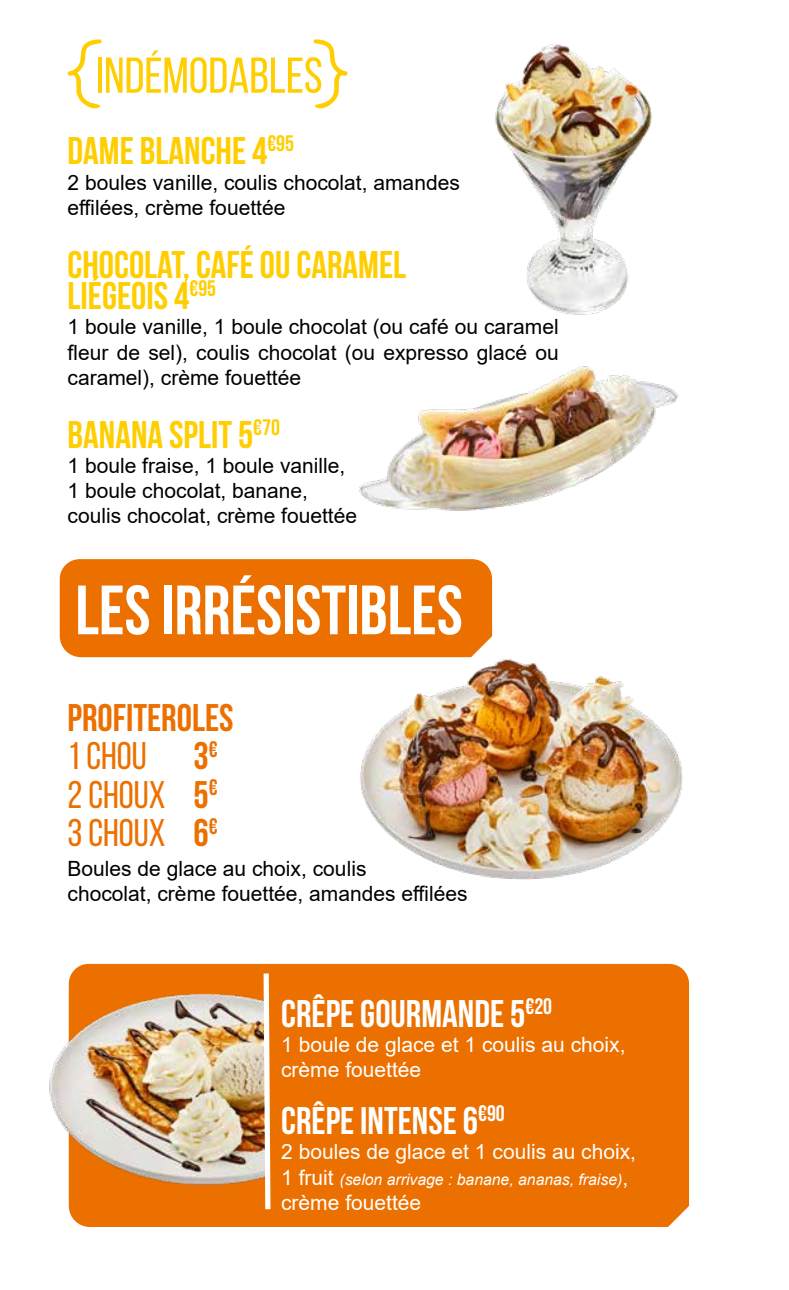
<style>
.page{position:relative;width:789px;height:1290px;background:#fff}
.page>*{position:absolute;margin:0;border:0;box-sizing:border-box;transform-origin:0 0}
.t1{font:700 69.48px "Bebas Neue";color:#fff}
.t2{font:50.23px "Bebas Neue";color:#ffce00}
.t3{font:700 38.5px/31.5px "Bebas Neue";color:#ffce00}
.t4{font:38.5px/38.5px "Bebas Neue";color:#ec7000}
.t5{font:700 38.5px "Bebas Neue";color:#fff}
.t6{font:21px/25.2px "Arial";color:#000}
.t7{font:21px/25.2px "Arial";color:#fff}
.t8{font:italic 15.75px "Arial";color:#fff}
.s1{font-weight:700}
.s2{font-style:normal;font-size:21px}
</style>
<div class="page">
<div style="left:60px;top:559px;width:432px;height:98px;background:#ec7000"></div>
<div style="left:69px;top:964px;width:620px;height:263px;background:#ec7000"></div>
<img style="left:495px;top:43px;width:157px;height:272px">
<img style="left:337px;top:624px;width:346px;height:256px">
<img style="left:49px;top:990px;width:212px;height:202px">
<svg style="left:261px;top:968px;width:12px;height:246px"></svg>
<img style="left:359px;top:366px;width:320px;height:145px">
<svg style="left:67px;top:39px;width:35px;height:70px"></svg>
<svg style="left:313px;top:39px;width:35px;height:70px"></svg>
<h2 class="t2" style="left:96px;top:48px;width:228px">INDÉMODABLES</h2>
<h3 class="t3" style="left:68px;top:135px;width:228px">DAME BLANCHE 4<sup>€95</sup></h3>
<p class="t6" style="left:68px;top:169px;width:394px">2 boules vanille, coulis chocolat, amandes effilées, crème fouettée</p>
<h3 class="t3" style="left:68px;top:248px;width:340px">CHOCOLAT, CAFÉ OU CARAMEL<br>LIÉGEOIS 4<sup>€95</sup></h3>
<p class="t6" style="left:68px;top:314px;width:493px;text-align:justify">1 boule vanille, 1 boule chocolat (ou café ou caramel fleur de sel), coulis chocolat (ou expresso glacé ou caramel), crème fouettée</p>
<h3 class="t3" style="left:68px;top:418px;width:214px">BANANA SPLIT 5<sup>€70</sup></h3>
<p class="t6" style="left:68px;top:453px;width:291px">1 boule fraise, 1 boule vanille,<br>1 boule chocolat, banane, coulis chocolat, crème fouettée</p>
<h1 class="t1" style="left:75px;top:572px;width:389px">LES IRRÉSISTIBLES</h1>
<h3 class="t4" style="left:68px;top:698px;width:168px"><span class="s1">PROFITEROLES<br></span>1 CHOU <span class="s1">3</span><sup>€<br></sup>2 CHOUX <span class="s1">5</span><sup>€<br></sup>3 CHOUX <span class="s1">6</span><sup>€</sup></h3>
<p class="t6" style="left:68px;top:856px;width:401px">Boules de glace au choix, coulis<br>chocolat, crème fouettée, amandes effilées</p>
<h3 class="t5" style="left:281px;top:992px;width:272px">CRÊPE GOURMANDE 5<sup>€20</sup></h3>
<p class="t7" style="left:281px;top:1032px;width:346px">1 boule de glace et 1 coulis au choix, crème fouettée</p>
<h3 class="t5" style="left:281px;top:1100px;width:225px">CRÊPE INTENSE 6<sup>€90</sup></h3>
<p class="t7" style="left:281px;top:1139px;width:356px">2 boules de glace et 1 coulis au choix,</p>
<p class="t8" style="left:281px;top:1169px;width:348px"><span class="s2">1 fruit</span> (selon arrivage : banane, ananas, fraise)<span class="s2">,</span></p>
<p class="t7" style="left:281px;top:1189px;width:142px">crème fouettée</p>
</div>
